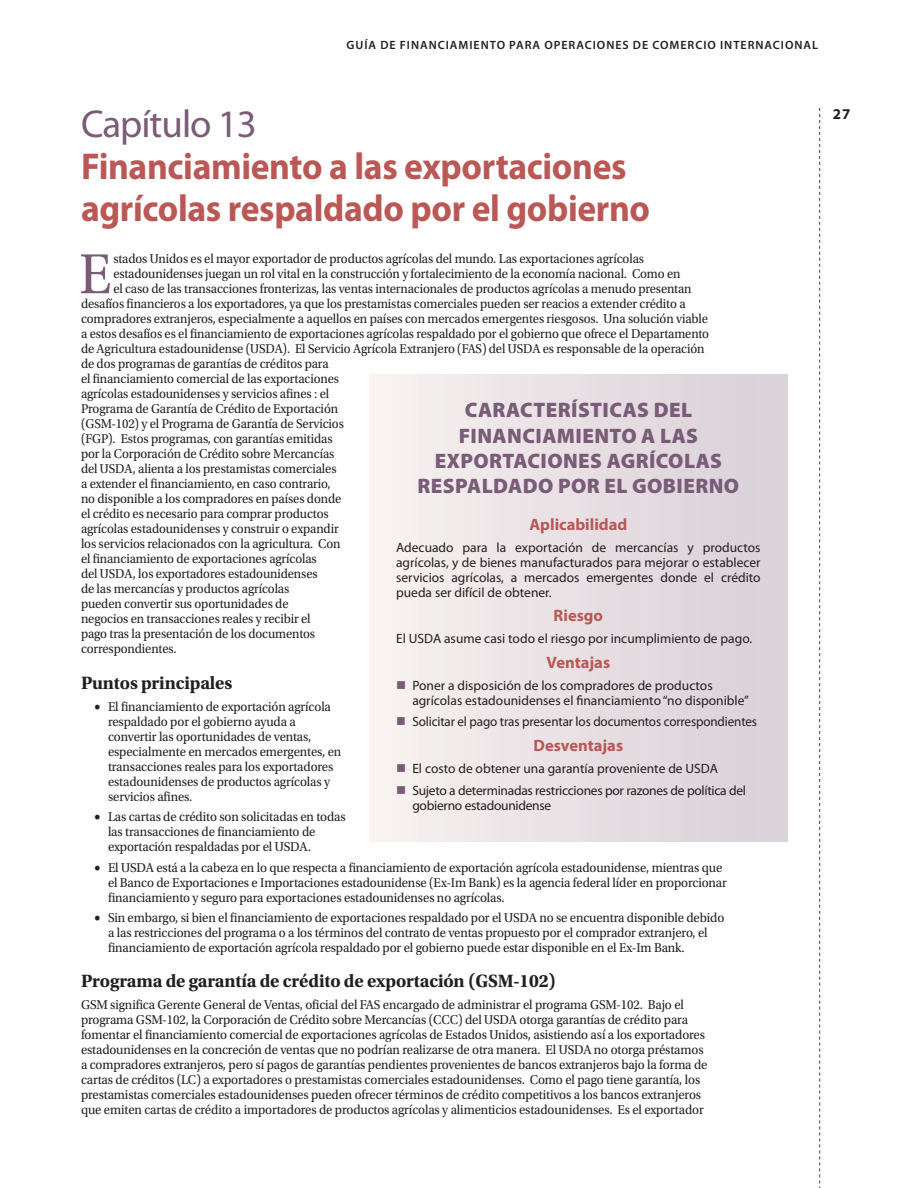
<style>
.page{position:relative;width:918px;height:1188px;background:#fff}
.page>*{position:absolute;margin:0;border:0;box-sizing:border-box;transform-origin:0 0}
.Drop_Cap{font:59.4px "Utopia Std";color:#7a5c79;scale:.94 1}
.Chapter_Number{font:39px "Myriad Pro";letter-spacing:-.025em;color:#7a5c79}
.Chapter_Title{font:700 37.5px/42px "Myriad Pro";letter-spacing:-.01em;color:#ba5856;scale:.95 1}
.t1{font:900 21px/25.2px "Myriad Pro";letter-spacing:.02em;color:#7a5c79;text-align:center}
.Heading_1{font:700 18.75px "Utopia Std";letter-spacing:-.01em;color:#231f20}
.t2{font:700 16.5px "Myriad Pro";color:#ba5856}
.t3{font:700 15px "Myriad Pro";color:#231f20}
.Body_Text{font:13.5px/15px "Utopia Std";letter-spacing:-.01em;color:#231f20;scale:.95 1}
.Drop_Cap-2{font:13.5px "Utopia Std";letter-spacing:-.01em;color:#231f20;scale:.94 1}
.t4{font:13.5px/15px "Myriad Pro";color:#231f20;text-align:justify}
.t5{font:13.5px/21.8px "Myriad Pro";letter-spacing:-.02em;color:#231f20}
.t6{font:600 12px "Myriad Pro";letter-spacing:.08em;color:#231f20}
</style>
<div class="page">
<svg style="left:819px;top:108px;width:1px;height:1080px"></svg>
<div style="left:369px;top:375px;width:419px;height:466px;background:linear-gradient(to right,#f8f2f1,#d9d0d8)"></div>
<svg style="left:397px;top:681px;width:8px;height:8px"></svg>
<svg style="left:397px;top:718px;width:8px;height:7px"></svg>
<svg style="left:397px;top:764px;width:8px;height:8px"></svg>
<svg style="left:397px;top:786px;width:8px;height:8px"></svg>
<p class="t6" style="left:347px;top:37px;width:473px">GUÍA DE FINANCIAMIENTO PARA OPERACIONES DE COMERCIO INTERNACIONAL</p>
<p class="Chapter_Number" style="left:81px;top:100px;width:178px">Capítulo 13</p>
<p class="Chapter_Title" style="left:81px;top:144px;width:601px">Financiamiento a las exportaciones agrícolas respaldado por el gobierno</p>
<p class="Drop_Cap" style="left:79px;top:242px;width:36px">E</p>
<p class="Drop_Cap-2" style="left:113px;top:252px;width:566px">stados Unidos es el mayor exportador de productos agrícolas del mundo. Las exportaciones agrícolas</p>
<p class="Drop_Cap-2" style="left:113px;top:267px;width:605px">estadounidenses juegan un rol vital en la construcción y fortalecimiento de la economía nacional. Como en</p>
<p class="Drop_Cap-2" style="left:113px;top:282px;width:617px">el caso de las transacciones fronterizas, las ventas internacionales de productos agrícolas a menudo presentan</p>
<p class="Drop_Cap-2" style="left:81px;top:297px;width:645px">desafíos financieros a los exportadores, ya que los prestamistas comerciales pueden ser reacios a extender crédito a</p>
<p class="Drop_Cap-2" style="left:81px;top:312px;width:669px">compradores extranjeros, especialmente a aquellos en países con mercados emergentes riesgosos. Una solución viable</p>
<p class="Drop_Cap-2" style="left:81px;top:327px;width:670px">a estos desafíos es el financiamiento de exportaciones agrícolas respaldado por el gobierno que ofrece el Departamento</p>
<p class="Drop_Cap-2" style="left:81px;top:342px;width:665px">de Agricultura estadounidense (USDA). El Servicio Agrícola Extranjero (FAS) del USDA es responsable de la operación</p>
<p class="Drop_Cap-2" style="left:81px;top:357px;width:265px">de dos programas de garantías de créditos para</p>
<p class="Drop_Cap-2" style="left:81px;top:372px;width:276px">el financiamiento comercial de las exportaciones</p>
<p class="Drop_Cap-2" style="left:81px;top:387px;width:266px">agrícolas estadounidenses y servicios afines : el</p>
<p class="Drop_Cap-2" style="left:81px;top:402px;width:275px">Programa de Garantía de Crédito de Exportación</p>
<p class="Drop_Cap-2" style="left:81px;top:417px;width:281px">(GSM-102) y el Programa de Garantía de Servicios</p>
<p class="Drop_Cap-2" style="left:81px;top:432px;width:269px">(FGP). Estos programas, con garantías emitidas</p>
<p class="Drop_Cap-2" style="left:81px;top:447px;width:271px">por la Corporación de Crédito sobre Mercancías</p>
<p class="Drop_Cap-2" style="left:81px;top:462px;width:273px">del USDA, alienta a los prestamistas comerciales</p>
<p class="Drop_Cap-2" style="left:81px;top:477px;width:267px">a extender el financiamiento, en caso contrario,</p>
<p class="Drop_Cap-2" style="left:81px;top:492px;width:278px">no disponible a los compradores en países donde</p>
<p class="Drop_Cap-2" style="left:81px;top:507px;width:265px">el crédito es necesario para comprar productos</p>
<p class="Drop_Cap-2" style="left:81px;top:522px;width:276px">agrícolas estadounidenses y construir o expandir</p>
<p class="Drop_Cap-2" style="left:81px;top:537px;width:278px">los servicios relacionados con la agricultura. Con</p>
<p class="Drop_Cap-2" style="left:81px;top:552px;width:252px">el financiamiento de exportaciones agrícolas</p>
<p class="Drop_Cap-2" style="left:81px;top:567px;width:253px">del USDA, los exportadores estadounidenses</p>
<p class="Drop_Cap-2" style="left:81px;top:582px;width:223px">de las mercancías y productos agrícolas</p>
<p class="Drop_Cap-2" style="left:81px;top:597px;width:222px">pueden convertir sus oportunidades de</p>
<p class="Drop_Cap-2" style="left:81px;top:612px;width:246px">negocios en transacciones reales y recibir el</p>
<p class="Drop_Cap-2" style="left:81px;top:627px;width:251px">pago tras la presentación de los documentos</p>
<p class="Drop_Cap-2" style="left:81px;top:642px;width:103px">correspondientes.</p>
<p class="Heading_1" style="left:81px;top:672px;width:153px">Puntos principales</p>
<p class="Body_Text" style="left:108px;top:699px;width:247px;text-indent:-14px">• El financiamiento de exportación agrícola respaldado por el gobierno ayuda a convertir las oportunidades de ventas, especialmente en mercados emergentes, en transacciones reales para los exportadores estadounidenses de productos agrícolas y servicios afines.</p>
<p class="Body_Text" style="left:108px;top:810px;width:252px;text-indent:-14px">• Las cartas de crédito son solicitadas en todas las transacciones de financiamiento de exportación respaldadas por el USDA.</p>
<p class="Body_Text" style="left:108px;top:860px;width:653px;text-indent:-14px">• El USDA está a la cabeza en lo que respecta a financiamiento de exportación agrícola estadounidense, mientras que el Banco de Exportaciones e Importaciones estadounidense (Ex-Im Bank) es la agencia federal líder en proporcionar financiamiento y seguro para exportaciones estadounidenses no agrícolas.</p>
<p class="Body_Text" style="left:108px;top:911px;width:650px;text-indent:-14px">• Sin embargo, si bien el financiamiento de exportaciones respaldado por el USDA no se encuentra disponible debido a las restricciones del programa o a los términos del contrato de ventas propuesto por el comprador extranjero, el financiamiento de exportación agrícola respaldado por el gobierno puede estar disponible en el Ex-Im Bank.</p>
<p class="Heading_1" style="left:81px;top:970px;width:476px">Programa de garantía de crédito de exportación (GSM-102)</p>
<p class="Body_Text" style="left:81px;top:997px;width:661px">GSM significa Gerente General de Ventas, oficial del FAS encargado de administrar el programa GSM-102. Bajo el programa GSM-102, la Corporación de Crédito sobre Mercancías (CCC) del USDA otorga garantías de crédito para fomentar el financiamiento comercial de exportaciones agrícolas de Estados Unidos, asistiendo así a los exportadores estadounidenses en la concreción de ventas que no podrían realizarse de otra manera. El USDA no otorga préstamos a compradores extranjeros, pero sí pagos de garantías pendientes provenientes de bancos extranjeros bajo la forma de cartas de créditos (LC) a exportadores o prestamistas comerciales estadounidenses. Como el pago tiene garantía, los prestamistas comerciales estadounidenses pueden ofrecer términos de crédito competitivos a los bancos extranjeros que emiten cartas de crédito a importadores de productos agrícolas y alimenticios estadounidenses. Es el exportador</p>
<p class="t1" style="left:418px;top:397px;width:323px">CARACTERÍSTICAS DEL<br>FINANCIAMIENTO A LAS<br>EXPORTACIONES AGRÍCOLAS<br>RESPALDADO POR EL GOBIERNO</p>
<p class="t2" style="left:530px;top:514px;width:99px">Aplicabilidad</p>
<p class="t4" style="left:396px;top:539px;width:366px">Adecuado para la exportación de mercancías y productos agrícolas, y de bienes manufacturados para mejorar o establecer servicios agrícolas, a mercados emergentes donde el crédito pueda ser difícil de obtener.</p>
<p class="t2" style="left:554px;top:605px;width:51px">Riesgo</p>
<p class="t4" style="left:396px;top:631px;width:358px">El USDA asume casi todo el riesgo por incumplimiento de pago.</p>
<p class="t2" style="left:547px;top:652px;width:65px">Ventajas</p>
<p class="t4" style="left:412px;top:677px;width:338px">Poner a disposición de los compradores de productos agrícolas estadounidenses el financiamiento “no disponible”</p>
<p class="t4" style="left:412px;top:714px;width:346px">Solicitar el pago tras presentar los documentos correspondientes</p>
<p class="t2" style="left:534px;top:735px;width:91px">Desventajas</p>
<p class="t5" style="left:412px;top:757px;width:335px">El costo de obtener una garantía proveniente de USDA<br>Sujeto a determinadas restricciones por razones de política del</p>
<p class="t5" style="left:412px;top:794px;width:141px">gobierno estadounidense</p>
<p class="t3" style="left:833px;top:104px;width:19px">27</p>
</div>
